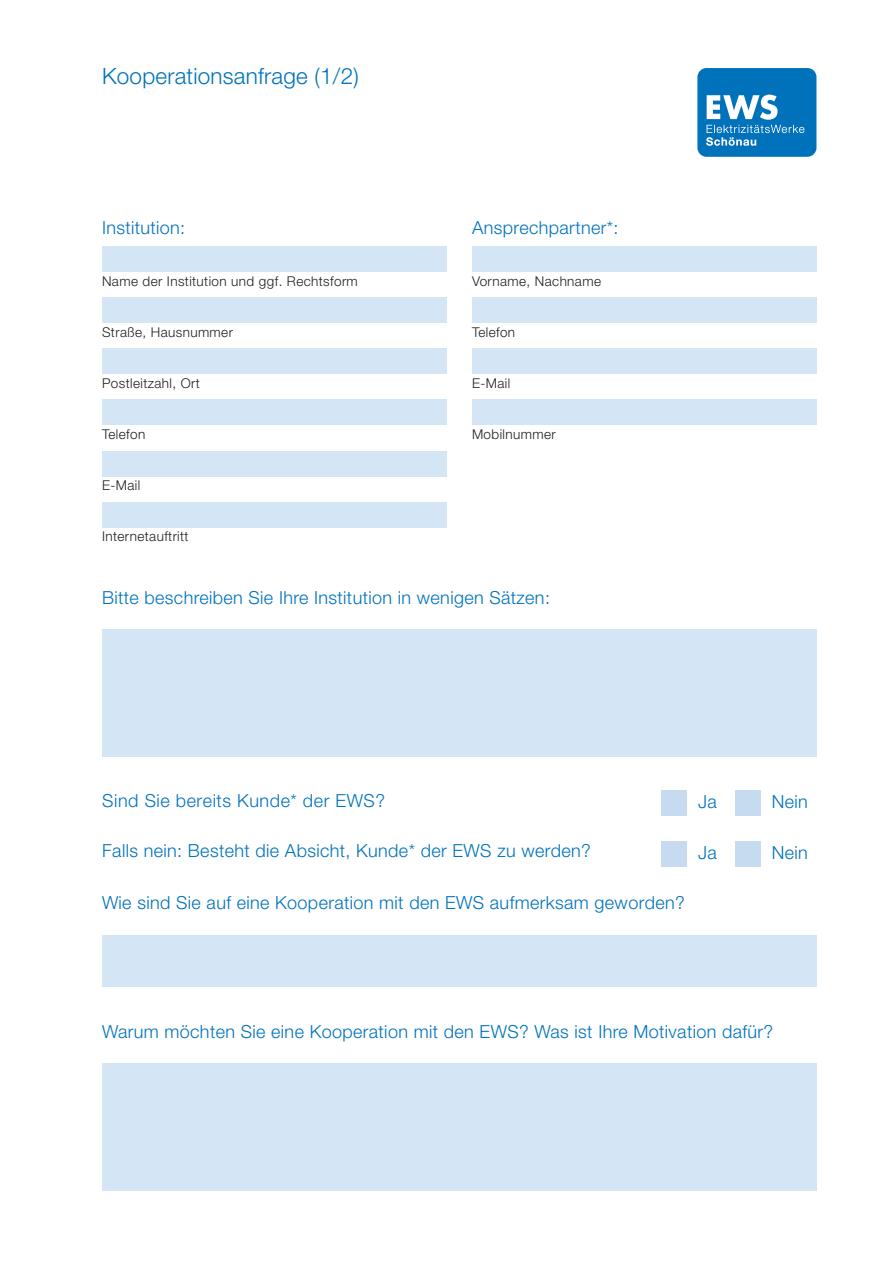
<style>
.page{position:relative;width:893px;height:1263px;background:#fff}
.page>*{position:absolute;margin:0;border:0;box-sizing:border-box;transform-origin:0 0}
.t1{font:300 22.5px "Helvetica Neue LT Std";letter-spacing:.01em;color:#0072bc}
.t2{font:300 18px "Helvetica Neue LT Std";letter-spacing:.02em;color:#0072bc}
.t3{font:300 13.5px "Helvetica Neue LT Std";letter-spacing:.03em;color:#231f20}
</style>
<div class="page">
<div style="left:102px;top:247px;width:344px;height:25px;background:#d4e5f5"></div>
<div style="left:472px;top:247px;width:344px;height:25px;background:#d4e5f5"></div>
<div style="left:472px;top:298px;width:344px;height:25px;background:#d4e5f5"></div>
<div style="left:102px;top:298px;width:344px;height:25px;background:#d4e5f5"></div>
<div style="left:102px;top:349px;width:344px;height:25px;background:#d4e5f5"></div>
<div style="left:102px;top:400px;width:344px;height:25px;background:#d4e5f5"></div>
<div style="left:102px;top:451px;width:344px;height:25px;background:#d4e5f5"></div>
<div style="left:472px;top:349px;width:344px;height:25px;background:#d4e5f5"></div>
<div style="left:472px;top:400px;width:344px;height:25px;background:#d4e5f5"></div>
<div style="left:102px;top:502px;width:344px;height:25px;background:#d4e5f5"></div>
<div style="left:102px;top:629px;width:714px;height:128px;background:#d4e5f5"></div>
<div style="left:102px;top:1063px;width:714px;height:128px;background:#d4e5f5"></div>
<div style="left:102px;top:935px;width:714px;height:51px;background:#d4e5f5"></div>
<div style="left:662px;top:790px;width:25px;height:25px;background:#c6daf0"></div>
<div style="left:735px;top:790px;width:26px;height:25px;background:#c6daf0"></div>
<div style="left:662px;top:841px;width:25px;height:25px;background:#c6daf0"></div>
<div style="left:735px;top:841px;width:26px;height:25px;background:#c6daf0"></div>
<svg style="left:697px;top:68px;width:119px;height:89px;background:#2586c5"></svg>
<p class="t1" style="left:102px;top:62px;width:258px">Kooperationsanfrage (1/2)</p>
<p class="t2" style="left:102px;top:217px;width:85px">Institution:</p>
<p class="t3" style="left:102px;top:273px;width:257px">Name der Institution und ggf. Rechtsform</p>
<p class="t3" style="left:102px;top:324px;width:132px">Straße, Hausnummer</p>
<p class="t3" style="left:102px;top:375px;width:99px">Postleitzahl, Ort</p>
<p class="t3" style="left:102px;top:426px;width:45px">Telefon</p>
<p class="t3" style="left:102px;top:477px;width:40px">E-Mail</p>
<p class="t3" style="left:102px;top:528px;width:88px">Internetauftritt</p>
<p class="t2" style="left:472px;top:217px;width:148px">Ansprechpartner*:</p>
<p class="t3" style="left:472px;top:273px;width:131px">Vorname, Nachname</p>
<p class="t3" style="left:472px;top:324px;width:45px">Telefon</p>
<p class="t3" style="left:472px;top:375px;width:40px">E-Mail</p>
<p class="t3" style="left:472px;top:426px;width:85px">Mobilnummer</p>
<p class="t2" style="left:102px;top:586px;width:449px">Bitte beschreiben Sie Ihre Institution in wenigen Sätzen:</p>
<p class="t2" style="left:102px;top:789px;width:284px">Sind Sie bereits Kunde* der EWS?</p>
<p class="t2" style="left:102px;top:840px;width:490px">Falls nein: Besteht die Absicht, Kunde* der EWS zu werden?</p>
<p class="t2" style="left:102px;top:891px;width:584px">Wie sind Sie auf eine Kooperation mit den EWS aufmerksam geworden?</p>
<p class="t2" style="left:698px;top:790px;width:20px">Ja</p>
<p class="t2" style="left:772px;top:790px;width:38px">Nein</p>
<p class="t2" style="left:698px;top:841px;width:20px">Ja</p>
<p class="t2" style="left:772px;top:841px;width:38px">Nein</p>
<p class="t2" style="left:102px;top:1020px;width:673px">Warum möchten Sie eine Kooperation mit den EWS? Was ist Ihre Motivation dafür?</p>
</div>
